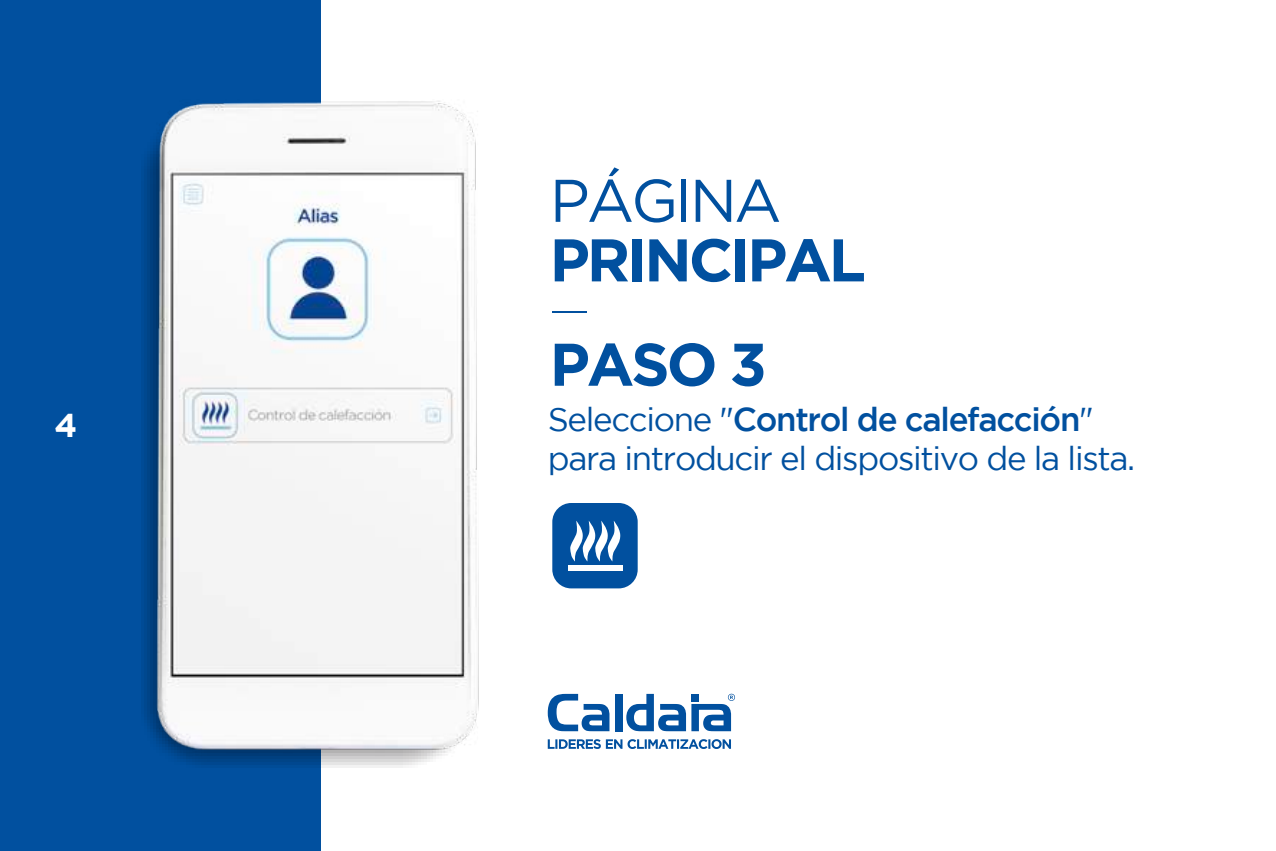
<style>
.page{position:relative;width:1276px;height:851px;background:#fff}
.page>*{position:absolute;margin:0;border:0;box-sizing:border-box;transform-origin:0 0}
.t1{font:700 60px/104.4px "Gotham";letter-spacing:-.05em;color:#01509f}
.t2{font:60px "Gotham";letter-spacing:-.05em;color:#01509f}
.t3{font:33px/39px "Gotham";letter-spacing:-.04em;color:#01509f}
.t4{font:700 33px "Gotham";color:#fff}
.s1{font-weight:500}
</style>
<div class="page">
<div style="left:0;top:0;width:321px;height:850px;background:#01509f"></div>
<div style="left:552px;top:503px;width:85px;height:85px;background:#01509f;border-radius:19px"></div>
<hr style="left:552px;top:311px;width:34px;height:2px;background:#01509f">
<svg style="left:548px;top:739px;width:183px;height:9px"></svg>
<div style="left:615px;top:693px;width:7px;height:38px;background:#01509f"></div>
<svg style="left:548px;top:693px;width:61px;height:38px"></svg>
<svg style="left:626px;top:693px;width:108px;height:38px"></svg>
<div style="left:567px;top:565px;width:55px;height:5px;background:#fff"></div>
<svg style="left:570px;top:521px;width:51px;height:40px"></svg>
<img style="left:144px;top:101px;width:335px;height:667px">
<p class="t4" style="left:54px;top:406px;width:24px">4</p>
<h1 class="t2" style="left:550px;top:167px;width:233px">PÁGINA</h1>
<h1 class="t1" style="left:550px;top:206px;width:318px">PRINCIPAL<br>PASO 3</h1>
<p class="t3" style="left:548px;top:399px;width:589px">Seleccione "<span class="s1">Control de calefacción</span>" para introducir el dispositivo de la lista.</p>
</div>
